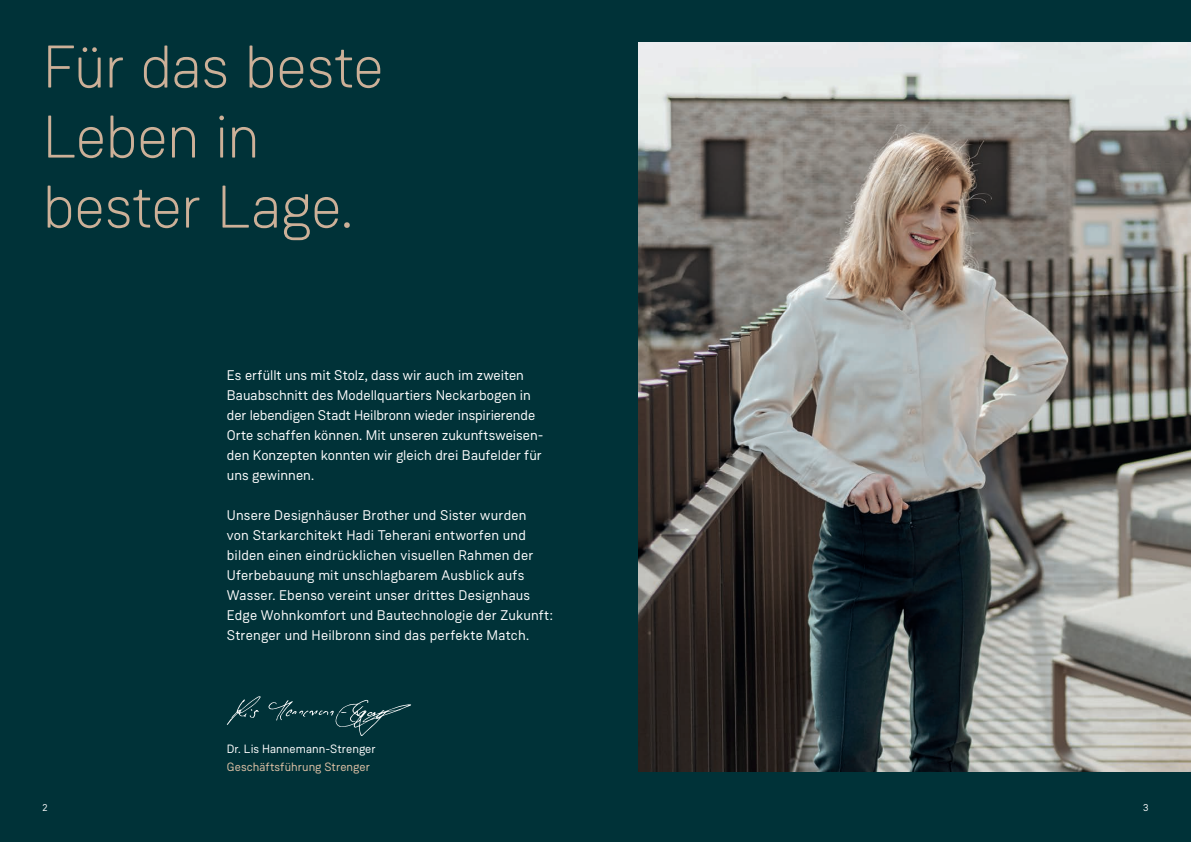
<style>
.page{position:relative;width:1191px;height:842px;background:#003238}
.page>*{position:absolute;margin:0;border:0;box-sizing:border-box;transform-origin:0 0}
.t1{font:300 60px/70px "Weissenhof Grotesk";letter-spacing:-.015em;color:#ccb098}
.t2{font:14px/20px "Weissenhof Grotesk";letter-spacing:.01em;color:#fff}
.t3{font:12px "Weissenhof Grotesk";letter-spacing:.005em;color:#fff}
.t4{font:12px "Weissenhof Grotesk";letter-spacing:.005em;color:#e1c3a7}
.t5{font:10px "Weissenhof Grotesk";color:#fff}
</style>
<div class="page">
<svg style="left:227px;top:696px;width:184px;height:40px"></svg>
<img style="left:638px;top:43px;width:553px;height:728px">
<h1 class="t1" style="left:43px;top:31px;width:343px">Für das beste<br>Leben in bester Lage.</h1>
<p class="t2" style="left:227px;top:365px;width:318px">Es erfüllt uns mit Stolz, dass wir auch im zweiten Bauabschnitt des Modellquartiers Neckarbogen in der lebendigen Stadt Heilbronn wieder inspirierende Orte schaffen können. Mit unseren zukunftsweisen&shy;den Konzepten konnten wir gleich drei Baufelder für uns gewinnen.</p>
<p class="t2" style="left:227px;top:505px;width:327px">Unsere Designhäuser Brother und Sister wurden<br>von Starkarchitekt Hadi Teherani entworfen und bilden einen eindrücklichen visuellen Rahmen der Uferbebauung mit unschlagbarem Ausblick aufs Wasser. Ebenso vereint unser drittes Designhaus Edge Wohnkomfort und Bautechnologie der Zukunft:<br>Strenger und Heilbronn sind das perfekte Match.</p>
<p class="t3" style="left:227px;top:742px;width:150px">Dr. Lis Hannemann-Strenger</p>
<p class="t4" style="left:227px;top:760px;width:145px">Geschäftsführung Strenger</p>
<p class="t5" style="left:43px;top:801px;width:7px">2</p>
<p class="t5" style="left:1143px;top:801px;width:7px">3</p>
</div>
